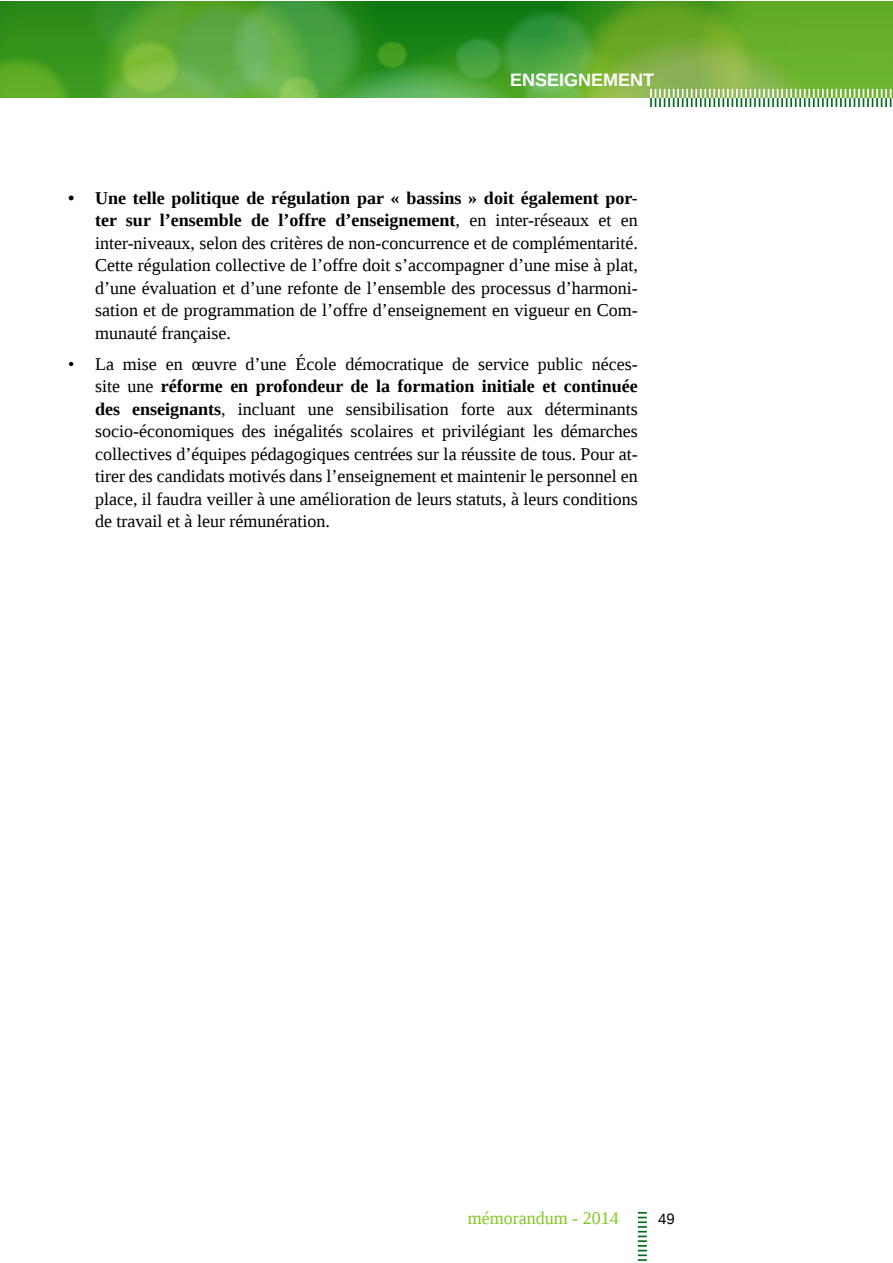
<style>
.page{position:relative;width:893px;height:1263px;background:#fff}
.page>*{position:absolute;margin:0;border:0;box-sizing:border-box;transform-origin:0 0}
.t1{font:18px/22.5px "Liberation Serif";color:#000;text-align:justify}
.t2{font:18px "Liberation Serif";color:#83c821}
.t3{font:700 18px "Liberation Sans";color:#fff}
.t4{font:15px "Liberation Sans";color:#000}
.s1{font-weight:700}
</style>
<div class="page">
<svg style="left:638px;top:1212px;width:9px;height:49px"></svg>
<svg style="left:0;top:1px;width:893px;height:106px;background:#61aa43"></svg>
<p class="t3" style="left:510px;top:70px;width:146px">ENSEIGNEMENT</p>
<p class="t1" style="left:95px;top:186px;width:544px;text-indent:-27px"><span class="s1">• Une telle politique de régulation par « bassins » doit également por-- ter sur l’ensemble de l’offre d’enseignement</span>, en inter--réseaux et en inter--niveaux, selon des critères de non--concurrence et de complémentarité.<br>Cette régulation collective de l’offre doit s’accompagner d’une mise à plat, d’une évaluation et d’une refonte de l’ensemble des processus d’harmoni-- sation et de programmation de l’offre d’enseignement en vigueur en Com-- munauté française.</p>
<p class="t1" style="left:95px;top:352px;width:544px;text-indent:-27px">• La mise en œuvre d’une École démocratique de service public néces-- site une <span class="s1">réforme en profondeur de la formation initiale et continuée des enseignants</span>, incluant une sensibilisation forte aux déterminants socio--économiques des inégalités scolaires et privilégiant les démarches collectives d’équipes pédagogiques centrées sur la réussite de tous. Pour at-- tirer des candidats motivés dans l’enseignement et maintenir le personnel en place, il faudra veiller à une amélioration de leurs statuts, à leurs conditions de travail et à leur rémunération.</p>
<p class="t2" style="left:468px;top:1208px;width:152px">mémorandum -- 2014</p>
<p class="t4" style="left:658px;top:1210px;width:18px">49</p>
</div>
